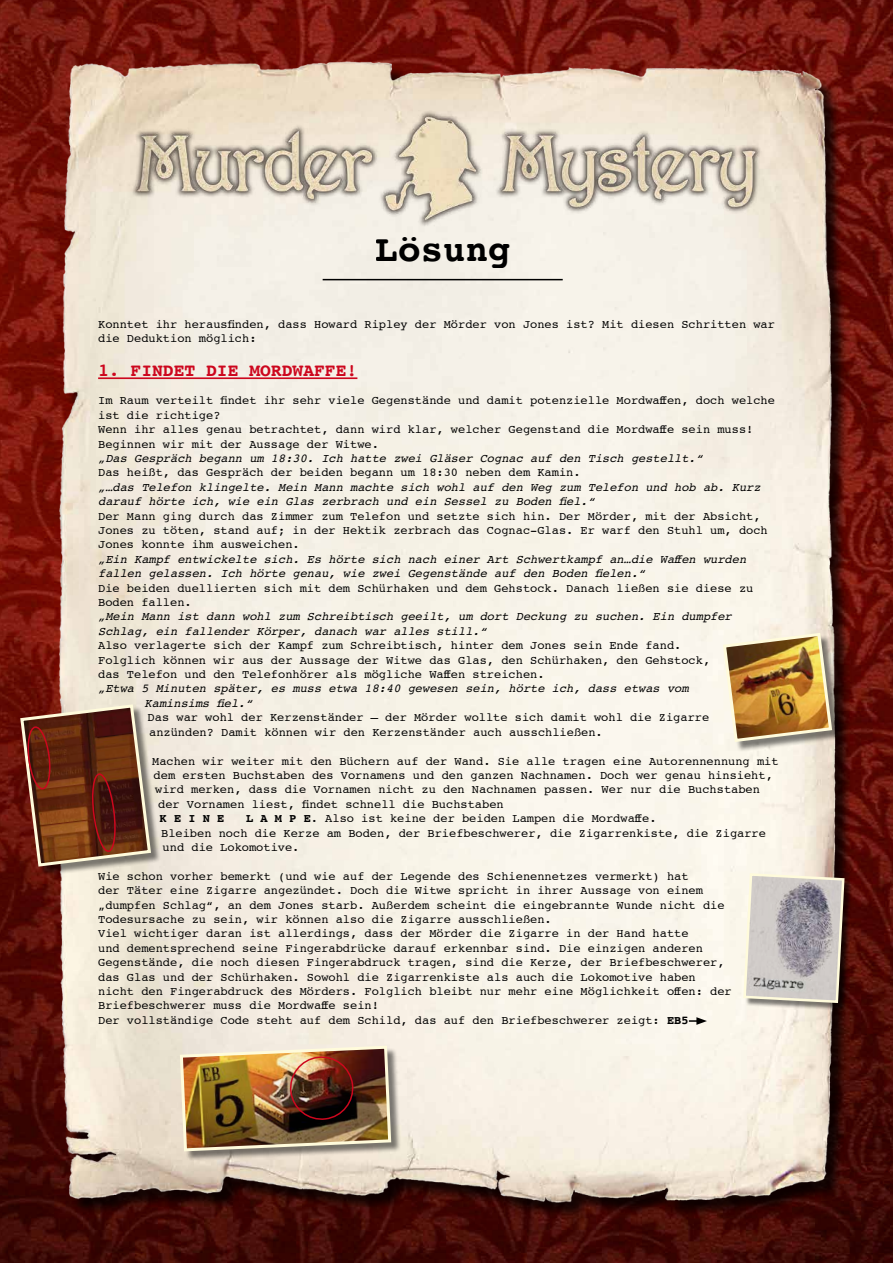
<style>
.page{position:relative;width:893px;height:1263px;background:#fff}
.page>*{position:absolute;margin:0;border:0;box-sizing:border-box;transform-origin:0 0}
.t1{font:700 37.5px "Courier";color:#000}
.t2{font:700 18px "Courier";color:#cd071e}
.t3{font:12px/14.4px "Courier";color:#000}
.t4{font:italic 12px/14.4px "Courier";color:#000}
.t5{font:700 12px "Courier";color:#000}
.s1{font-weight:700}
</style>
<div class="page">
<img style="left:0;top:0;width:893px;height:1263px">
<img style="left:21px;top:19px;width:845px;height:1212px">
<hr style="left:98px;top:377px;width:259px;height:2px;background:#cd071e">
<img style="left:38px;top:53px;width:817px;height:175px">
<hr style="left:323px;top:279px;width:240px;height:1px;background:#000">
<div style="left:182px;top:1047px;width:219px;height:114px;background:#000;opacity:.5"></div>
<img style="left:178px;top:1044px;width:215px;height:109px">
<svg style="left:689px;top:1017px;width:18px;height:8px"></svg>
<div style="left:725px;top:635px;width:117px;height:117px;background:#000;opacity:.5"></div>
<img style="left:721px;top:631px;width:113px;height:113px">
<div style="left:22px;top:706px;width:139px;height:171px;background:#000;opacity:.5"></div>
<svg style="left:19px;top:703px;width:134px;height:165px;background:#794732"></svg>
<div style="left:745px;top:875px;width:108px;height:136px;background:#000;opacity:.5"></div>
<svg style="left:742px;top:872px;width:104px;height:132px;background:#b7b2af"></svg>
<h1 class="t1" style="left:376px;top:219px;width:137px">Lösung</h1>
<p class="t3" style="left:98px;top:316px;width:678px">Konntet ihr herausfinden, dass Howard Ripley der Mörder von Jones ist? Mit diesen Schritten war die Deduktion möglich:</p>
<h2 class="t2" style="left:98px;top:355px;width:261px">1. FINDET DIE MORDWAFFE!</h2>
<p class="t3" style="left:98px;top:393px;width:678px">Im Raum verteilt findet ihr sehr viele Gegenstände und damit potenzielle Mordwaffen, doch welche ist die richtige?<br>Wenn ihr alles genau betrachtet, dann wird klar, welcher Gegenstand die Mordwaffe sein muss!<br>Beginnen wir mit der Aussage der Witwe.</p>
<p class="t4" style="left:98px;top:451px;width:606px">„Das Gespräch begann um 18:30. Ich hatte zwei Gläser Cognac auf den Tisch gestellt.“</p>
<p class="t3" style="left:98px;top:465px;width:484px">Das heißt, das Gespräch der beiden begann um 18:30 neben dem Kamin.</p>
<p class="t4" style="left:98px;top:480px;width:664px">„…das Telefon klingelte. Mein Mann machte sich wohl auf den Weg zum Telefon und hob ab. Kurz darauf hörte ich, wie ein Glas zerbrach und ein Sessel zu Boden fiel.“</p>
<p class="t3" style="left:98px;top:508px;width:671px">Der Mann ging durch das Zimmer zum Telefon und setzte sich hin. Der Mörder, mit der Absicht,<br>Jones zu töten, stand auf; in der Hektik zerbrach das Cognac-Glas. Er warf den Stuhl um, doch<br>Jones konnte ihm ausweichen.</p>
<p class="t4" style="left:98px;top:552px;width:649px">„Ein Kampf entwickelte sich. Es hörte sich nach einer Art Schwertkampf an…die Waffen wurden fallen gelassen. Ich hörte genau, wie zwei Gegenstände auf den Boden fielen.“</p>
<p class="t3" style="left:98px;top:580px;width:657px">Die beiden duellierten sich mit dem Schürhaken und dem Gehstock. Danach ließen sie diese zu<br>Boden fallen.</p>
<p class="t4" style="left:98px;top:609px;width:635px">„Mein Mann ist dann wohl zum Schreibtisch geeilt, um dort Deckung zu suchen. Ein dumpfer<br>Schlag, ein fallender Körper, danach war alles still.“</p>
<p class="t3" style="left:98px;top:638px;width:613px">Also verlagerte sich der Kampf zum Schreibtisch, hinter dem Jones sein Ende fand.<br>Folglich können wir aus der Aussage der Witwe das Glas, den Schürhaken, den Gehstock, das Telefon und den Telefonhörer als mögliche Waffen streichen.</p>
<p class="t4" style="left:145px;top:681px;width:545px;text-indent:-46px">„Etwa 5 Minuten später, es muss etwa 18:40 gewesen sein, hörte ich, dass etwas vom<br>Kaminsims fiel.“</p>
<p class="t3" style="left:148px;top:710px;width:563px">Das war wohl der Kerzenständer – der Mörder wollte sich damit wohl die Zigarre anzünden? Damit können wir den Kerzenständer auch ausschließen.</p>
<p class="t3" style="left:152px;top:753px;width:628px">Machen wir weiter mit den Büchern auf der Wand. Sie alle tragen eine Autorennennung mit</p>
<p class="t3" style="left:154px;top:768px;width:621px">dem ersten Buchstaben des Vornamens und den ganzen Nachnamen. Doch wer genau hinsieht,</p>
<p class="t3" style="left:155px;top:782px;width:606px">wird merken, dass die Vornamen nicht zu den Nachnamen passen. Wer nur die Buchstaben</p>
<p class="t3" style="left:158px;top:796px;width:347px">der Vornamen liest, findet schnell die Buchstaben</p>
<p class="t5" style="left:160px;top:809px;width:66px">K E I N E</p>
<p class="t3" style="left:161px;top:811px;width:606px;text-indent:85px"><span class="s1">L A M P E</span>. Also ist keine der beiden Lampen die Mordwaffe.<br>Bleiben noch die Kerze am Boden, der Briefbeschwerer, die Zigarrenkiste, die Zigarre und die Lokomotive.</p>
<p class="t3" style="left:98px;top:868px;width:635px">Wie schon vorher bemerkt (und wie auf der Legende des Schienennetzes vermerkt) hat<br>der Täter eine Zigarre angezündet. Doch die Witwe spricht in ihrer Aussage von einem „dumpfen Schlag“, an dem Jones starb. Außerdem scheint die eingebrannte Wunde nicht die Todesursache zu sein, wir können also die Zigarre ausschließen.<br>Viel wichtiger daran ist allerdings, dass der Mörder die Zigarre in der Hand hatte<br>und dementsprechend seine Fingerabdrücke darauf erkennbar sind. Die einzigen anderen Gegenstände, die noch diesen Fingerabdruck tragen, sind die Kerze, der Briefbeschwerer, das Glas und der Schürhaken. Sowohl die Zigarrenkiste als auch die Lokomotive haben nicht den Fingerabdruck des Mörders. Folglich bleibt nur mehr eine Möglichkeit offen: der Briefbeschwerer muss die Mordwaffe sein!<br>Der vollständige Code steht auf dem Schild, das auf den Briefbeschwerer zeigt: <span class="s1">EB5</span></p>
</div>
